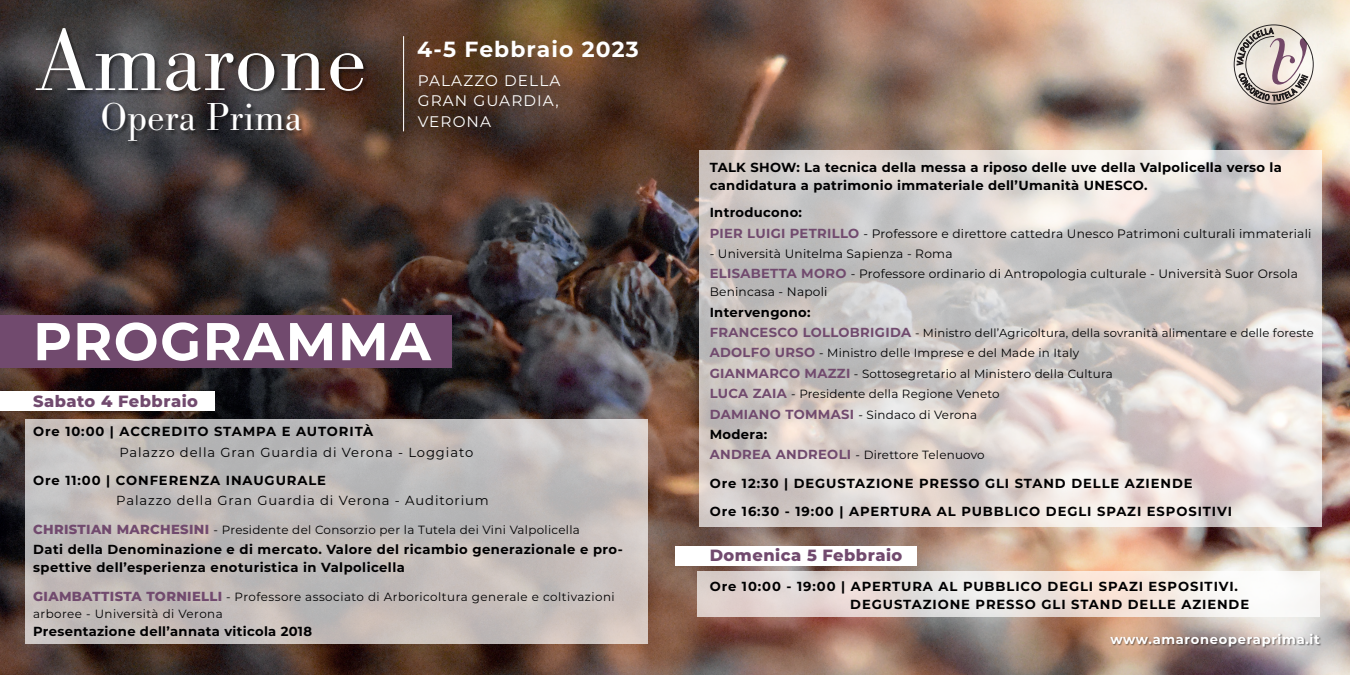
<style>
.page{position:relative;width:1350px;height:675px;background:#fff}
.page>*{position:absolute;margin:0;border:0;box-sizing:border-box;transform-origin:0 0}
.t1{font:300 92.81px "Bodoni EF";color:#fff}
.t2{font:700 53.12px "Montserrat";letter-spacing:.03em;color:#fff}
.t3{font:300 40.5px "Bodoni EF";color:#fff}
.t4{font:700 21.88px "Montserrat";letter-spacing:.05em;color:#fff}
.t5{font:800 16.25px "Montserrat";letter-spacing:.03em;color:#714a6e}
.t6{font:15.31px/20.4px "Montserrat";letter-spacing:.07em;color:#fff;text-align:justify}
.t7{font:700 13.12px/17.5px "Montserrat";letter-spacing:.035em;color:#000001}
.t8{font:700 13.12px/28.1px "Montserrat";letter-spacing:.07em;color:#000001}
.t9{font:13.12px "Montserrat";letter-spacing:.07em;color:#000001}
.t10{font:700 13.12px "Montserrat";letter-spacing:.05em;color:#fff}
.t11{font:12.19px/20.4px "Montserrat";letter-spacing:.02em;color:#000001}
.t12{font:11.88px/20.4px "Montserrat";letter-spacing:.02em;color:#000001}
.t13{font:11.88px/17.5px "Montserrat";letter-spacing:.04em;color:#000001}
.t14{font:11.56px "Montserrat";letter-spacing:.02em;color:#000001}
.s1{font-weight:800;font-size:13.12px;color:#714a6e}
.s2{font-weight:700;font-size:13.12px;color:#714a6e}
</style>
<div class="page">
<img style="left:0;top:0;width:1350px;height:675px">
<div style="left:35px;top:27px;width:334px;height:120px;background:#000001;opacity:.5"></div>
<hr style="left:403px;top:36px;width:1px;height:95px;background:#fff">
<div style="left:1199px;top:0;width:150px;height:139px;background:#fff;opacity:.4"></div>
<svg style="left:1234px;top:24px;width:80px;height:80px;background:#c6bdb8"></svg>
<div style="left:0;top:391px;width:215px;height:20px;background:#fff"></div>
<div style="left:675px;top:546px;width:242px;height:20px;background:#fff"></div>
<svg style="left:25px;top:419px;width:623px;height:224px;background:#c2bcba"></svg>
<svg style="left:699px;top:150px;width:622px;height:376px;background:#d6cfcc"></svg>
<svg style="left:698px;top:572px;width:622px;height:45px"></svg>
<div style="left:1110px;top:634px;width:212px;height:15px;background:#000001;opacity:.45"></div>
<div style="left:0;top:315px;width:451px;height:53px;background:#714a6e"></div>
<h1 class="t1" style="left:36px;top:10px;width:332px">Amarone</h1>
<h3 class="t3" style="left:101px;top:96px;width:203px">Opera Prima</h3>
<h3 class="t4" style="left:417px;top:34px;width:223px">4-5 Febbraio 2023</h3>
<p class="t6" style="left:418px;top:70px;width:144px">PALAZZO DELLA GRAN GUARDIA, VERONA</p>
<h2 class="t2" style="left:33px;top:303px;width:399px">PROGRAMMA</h2>
<p class="t5" style="left:33px;top:389px;width:166px">Sabato 4 Febbraio</p>
<p class="t8" style="left:33px;top:417px;width:342px">Ore 10:00 | ACCREDITO STAMPA E AUTORITÀ</p>
<p class="t9" style="left:119px;top:443px;width:355px">Palazzo della Gran Guardia di Verona - Loggiato</p>
<p class="t8" style="left:33px;top:466px;width:294px">Ore 11:00 | CONFERENZA INAUGURALE</p>
<p class="t9" style="left:116px;top:492px;width:374px">Palazzo della Gran Guardia di Verona - Auditorium</p>
<p class="t12" style="left:33px;top:519px;width:548px"><span class="s1">CHRISTIAN MARCHESINI</span> - Presidente del Consorzio per la Tutela dei Vini Valpolicella</p>
<p class="t7" style="left:33px;top:540px;width:591px">Dati della Denominazione e di mercato. Valore del ricambio generazionale e pro&shy;spettive dell’esperienza enoturistica in Valpolicella</p>
<p class="t13" style="left:33px;top:587px;width:583px"><span class="s1">GIAMBATTISTA TORNIELLI</span> - Professore associato di Arboricoltura generale e coltivazioni arboree - Università di Verona</p>
<p class="t7" style="left:33px;top:622px;width:280px">Presentazione dell’annata viticola 2018</p>
<p class="t7" style="left:710px;top:158px;width:574px">TALK SHOW: La tecnica della messa a riposo delle uve della Valpolicella verso la candidatura a patrimonio immateriale dell’Umanità UNESCO.</p>
<p class="t7" style="left:710px;top:203px;width:94px">Introducono:</p>
<p class="t11" style="left:710px;top:223px;width:603px"><span class="s2">PIER LUIGI PETRILLO</span> - Professore e direttore cattedra Unesco Patrimoni culturali immateriali</p>
<p class="t11" style="left:710px;top:243px;width:590px">- Università Unitelma Sapienza - Roma<br><span class="s2">ELISABETTA MORO</span> - Professore ordinario di Antropologia culturale - Università Suor Orsola</p>
<p class="t11" style="left:710px;top:281px;width:119px">Benincasa - Napoli</p>
<p class="t7" style="left:710px;top:303px;width:102px">Intervengono:</p>
<p class="t14" style="left:710px;top:325px;width:606px"><span class="s2">FRANCESCO LOLLOBRIGIDA</span> - Ministro dell’Agricoltura, della sovranità alimentare e delle foreste</p>
<p class="t12" style="left:710px;top:343px;width:405px"><span class="s2">ADOLFO URSO</span> - Ministro delle Imprese e del Made in Italy <span class="s2">GIANMARCO MAZZI</span> - Sottosegretario al Ministero della Cultura <span class="s2">LUCA ZAIA</span> - Presidente della Regione Veneto<br><span class="s2">DAMIANO TOMMASI</span> - Sindaco di Verona</p>
<p class="t7" style="left:710px;top:425px;width:59px">Modera:</p>
<p class="t12" style="left:710px;top:445px;width:276px"><span class="s2">ANDREA ANDREOLI</span> - Direttore Telenuovo</p>
<p class="t8" style="left:710px;top:469px;width:524px">Ore 12:30 | DEGUSTAZIONE PRESSO GLI STAND DELLE AZIENDE<br>Ore 16:30 - 19:00 | APERTURA AL PUBBLICO DEGLI SPAZI ESPOSITIVI</p>
<p class="t5" style="left:710px;top:544px;width:194px">Domenica 5 Febbraio</p>
<p class="t8" style="left:850px;top:577px;width:400px;line-height:17.5px;text-indent:-141px">Ore 10:00 - 19:00 | APERTURA AL PUBBLICO DEGLI SPAZI ESPOSITIVI.<br>DEGUSTAZIONE PRESSO GLI STAND DELLE AZIENDE</p>
<p class="t10" style="left:1110px;top:630px;width:211px">www.amaroneoperaprima.it</p>
</div>
